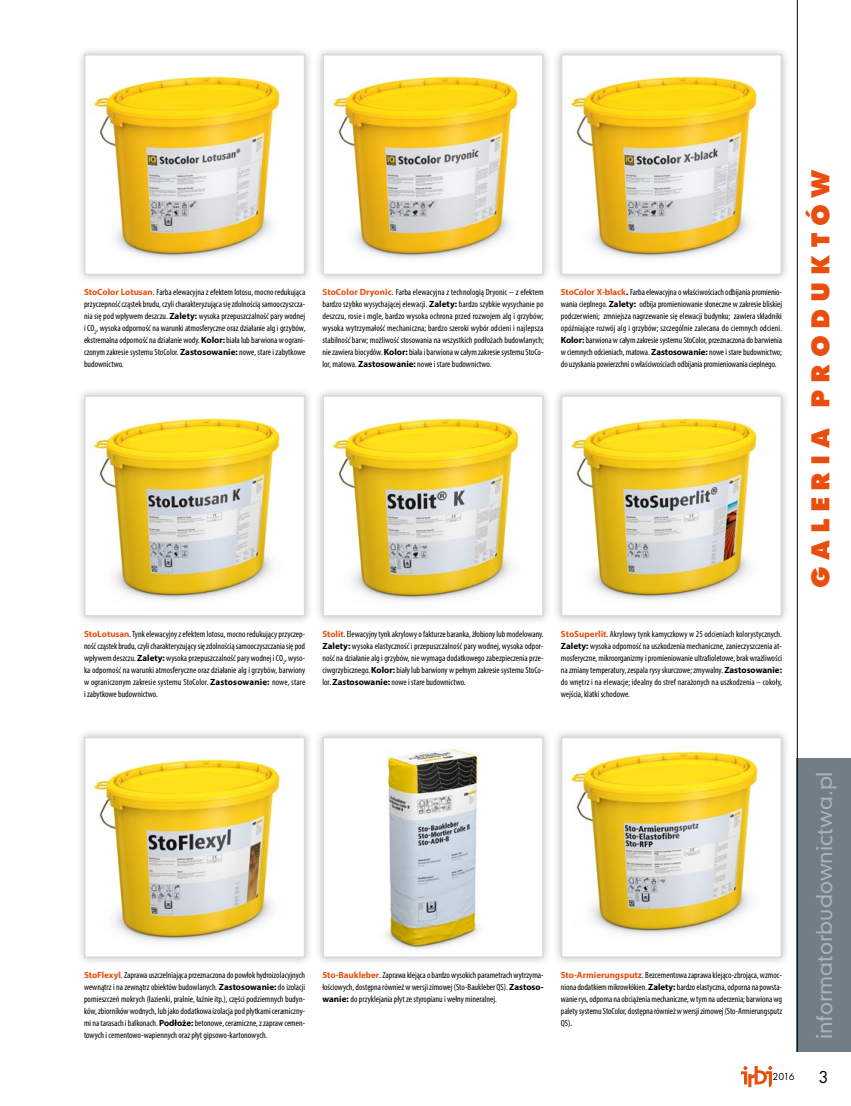
<style>
.page{position:relative;width:851px;height:1106px;background:#fff}
.page>*{position:absolute;margin:0;border:0;box-sizing:border-box;transform-origin:0 0}
.t1{font:700 27px "Futura TEE Extr";letter-spacing:.25em;color:#e94e0f}
.t2{font:21px "Geometric 706 Md EU";color:#a9b3b9}
.t3{font:18px "Futura TEE";color:#000}
.t4{font:10.5px "Futura TEE";color:#000}
.galeria{font:condensed 9px/12px "Myriad Pro";color:#000;text-align:justify}
.s1{font-weight:700;font-stretch:normal;color:#e94e0f}
.s2{font-weight:700;font-stretch:normal}
</style>
<div class="page">
<div style="left:796px;top:758px;width:54px;height:294px;background:#717e86"></div>
<hr style="left:796px;top:0;width:1px;height:1052px;background:#000">
<svg style="left:741px;top:1066px;width:31px;height:21px"></svg>
<div style="left:75px;top:728px;width:239px;height:238px;background:#000;opacity:.25"></div>
<img style="left:87px;top:739px;width:215px;height:216px">
<div style="left:84px;top:736px;width:221px;height:222px;border:2px solid #dadada"></div>
<div style="left:314px;top:728px;width:238px;height:238px;background:#000;opacity:.25"></div>
<img style="left:325px;top:739px;width:215px;height:216px">
<div style="left:322px;top:736px;width:221px;height:222px;border:2px solid #dadada"></div>
<div style="left:552px;top:728px;width:238px;height:238px;background:#000;opacity:.25"></div>
<img style="left:563px;top:739px;width:216px;height:212px">
<div style="left:560px;top:736px;width:222px;height:222px;border:2px solid #dadada"></div>
<div style="left:75px;top:387px;width:239px;height:238px;background:#000;opacity:.25"></div>
<img style="left:87px;top:398px;width:215px;height:215px">
<div style="left:84px;top:395px;width:221px;height:221px;border:2px solid #dadada"></div>
<div style="left:314px;top:387px;width:238px;height:238px;background:#000;opacity:.25"></div>
<img style="left:325px;top:398px;width:215px;height:215px">
<div style="left:322px;top:395px;width:221px;height:221px;border:2px solid #dadada"></div>
<div style="left:552px;top:387px;width:238px;height:238px;background:#000;opacity:.25"></div>
<img style="left:563px;top:398px;width:216px;height:215px">
<div style="left:560px;top:395px;width:222px;height:221px;border:2px solid #dadada"></div>
<div style="left:75px;top:45px;width:239px;height:239px;background:#000;opacity:.25"></div>
<img style="left:87px;top:57px;width:215px;height:215px">
<div style="left:84px;top:54px;width:221px;height:221px;border:2px solid #dadada"></div>
<div style="left:314px;top:45px;width:238px;height:239px;background:#000;opacity:.25"></div>
<img style="left:325px;top:57px;width:215px;height:215px">
<div style="left:322px;top:54px;width:221px;height:221px;border:2px solid #dadada"></div>
<div style="left:552px;top:45px;width:238px;height:239px;background:#000;opacity:.25"></div>
<img style="left:563px;top:57px;width:216px;height:215px">
<div style="left:560px;top:54px;width:222px;height:221px;border:2px solid #dadada"></div>
<p class="galeria" style="left:84px;top:286px;width:223px"><span class="s1">StoColor Lotusan</span>. Farba elewacyjna z efektem lotosu, mocno redukująca przyczepność cząstek brudu, czyli charakteryzująca się zdolnością samooczyszcza&shy;nia się pod wpływem deszczu. <span class="s2">Zalety:</span> wysoka przepuszczalność pary wodnej i CO<sub>2</sub>, wysoka odporność na warunki atmosferyczne oraz działanie alg i grzybów, ekstremalna odporność na działanie wody. <span class="s2">Kolor:</span> biała lub barwiona w ograni&shy;czonym zakresie systemu StoColor. <span class="s2">Zastosowanie:</span> nowe, stare i zabytkowe budownictwo.</p>
<p class="galeria" style="left:322px;top:286px;width:223px"><span class="s1">StoColor Dryonic</span>. Farba elewacyjna z technologią Dryonic − z efektem bardzo szybko wysychającej elewacji. <span class="s2">Zalety:</span> bardzo szybkie wysychanie po deszczu, rosie i mgle, bardzo wysoka ochrona przed rozwojem alg i grzybów; wysoka wytrzymałość mechaniczna; bardzo szeroki wybór odcieni i najlepsza stabilność barw; możliwość stosowania na wszystkich podłożach budowlanych; nie zawiera biocydów. <span class="s2">Kolor:</span> biała i barwiona w całym zakresie systemu StoCo&shy;lor, matowa. <span class="s2">Zastosowanie:</span> nowe i stare budownictwo.</p>
<p class="galeria" style="left:560px;top:286px;width:223px"><span class="s1">StoColor X-black</span><span class="s2">.</span> Farba elewacyjna o właściwościach odbijania promienio&shy;wania cieplnego. <span class="s2">Zalety:</span> odbija promieniowanie słoneczne w zakresie bliskiej podczerwieni; zmniejsza nagrzewanie się elewacji budynku; zawiera składniki opóźniające rozwój alg i grzybów; szczególnie zalecana do ciemnych odcieni.<br><span class="s2">Kolor:</span> barwiona w całym zakresie systemu StoColor, przeznaczona do barwienia w ciemnych odcieniach, matowa. <span class="s2">Zastosowanie:</span> nowe i stare budownictwo; do uzyskania powierzchni o właściwościach odbijania promieniowania cieplnego.</p>
<p class="galeria" style="left:84px;top:627px;width:223px"><span class="s1">StoLotusan</span>. Tynk elewacyjny z efektem lotosu, mocno redukujący przyczep&shy;ność cząstek brudu, czyli charakteryzujący się zdolnością samooczyszczania się pod wpływem deszczu. <span class="s2">Zalety:</span> wysoka przepuszczalność pary wodnej i CO<sub>2</sub>, wyso&shy;ka odporność na warunki atmosferyczne oraz działanie alg i grzybów, barwiony w ograniczonym zakresie systemu StoColor. <span class="s2">Zastosowanie:</span> nowe, stare i zabytkowe budownictwo.</p>
<p class="galeria" style="left:322px;top:627px;width:223px"><span class="s1">Stolit</span>. Elewacyjny tynk akrylowy o fakturze baranka, żłobiony lub modelowany.<br><span class="s2">Zalety:</span> wysoka elastyczność i przepuszczalność pary wodnej, wysoka odpor&shy;ność na działanie alg i grzybów, nie wymaga dodatkowego zabezpieczenia prze&shy;ciwgrzybicznego. <span class="s2">Kolor:</span> biały lub barwiony w pełnym zakresie systemu StoCo&shy;lor. <span class="s2">Zastosowanie:</span> nowe i stare budownictwo.</p>
<p class="galeria" style="left:560px;top:627px;width:223px"><span class="s1">StoSuperlit</span>. Akrylowy tynk kamyczkowy w 25 odcieniach kolorystycznych.<br><span class="s2">Zalety:</span> wysoka odporność na uszkodzenia mechaniczne, zanieczyszczenia at&shy;mosferyczne, mikroorganizmy i promieniowanie ultrafioletowe, brak wrażliwości na zmiany temperatury, zespala rysy skurczowe; zmywalny. <span class="s2">Zastosowanie: </span>do wnętrz i na elewacje; idealny do stref narażonych na uszkodzenia – cokoły, wejścia, klatki schodowe.</p>
<h1 class="t1" style="left:804px;top:588px;width:419px;rotate:-90deg">GALERIA PRODUKTÓW</h1>
<p class="galeria" style="left:84px;top:968px;width:223px"><span class="s1">StoFlexyl</span>. Zaprawa uszczelniająca przeznaczona do powłok hydroizolacyjnych wewnątrz i na zewnątrz obiektów budowlanych. <span class="s2">Zastosowanie:</span> do izolacji pomieszczeń mokrych (łazienki, pralnie, łaźnie itp.), części podziemnych budyn&shy;ków, zbiorników wodnych, lub jako dodatkowa izolacja pod płytkami ceramiczny&shy;mi na tarasach i balkonach. <span class="s2">Podłoże:</span> betonowe, ceramiczne, z zapraw cemen&shy;towych i cementowo-wapiennych oraz płyt gipsowo-kartonowych.</p>
<p class="galeria" style="left:322px;top:968px;width:223px"><span class="s1">Sto-Baukleber</span>. Zaprawa klejąca o bardzo wysokich parametrach wytrzyma&shy;łościowych, dostępna również w wersji zimowej (Sto-Baukleber QS). <span class="s2">Zastoso&shy;wanie:</span> do przyklejania płyt ze styropianu i wełny mineralnej.</p>
<p class="galeria" style="left:560px;top:968px;width:223px"><span class="s1">Sto-Armierungsputz</span>. Bezcementowa zaprawa klejąco-zbrojąca, wzmoc&shy;niona dodatkiem mikrowłókien. <span class="s2">Zalety:</span> bardzo elastyczna, odporna na powsta&shy;wanie rys, odporna na obciążenia mechaniczne, w tym na uderzenia; barwiona wg palety systemu StoColor, dostępna również w wersji zimowej (Sto-Armierungsputz QS).</p>
<p class="t2" style="left:810px;top:1039px;width:269px;rotate:-90deg">informatorbudownictwa.pl</p>
<p class="t4" style="left:772px;top:1070px;width:24px">2016</p>
<p class="t3" style="left:818px;top:1065px;width:12px">3</p>
</div>
